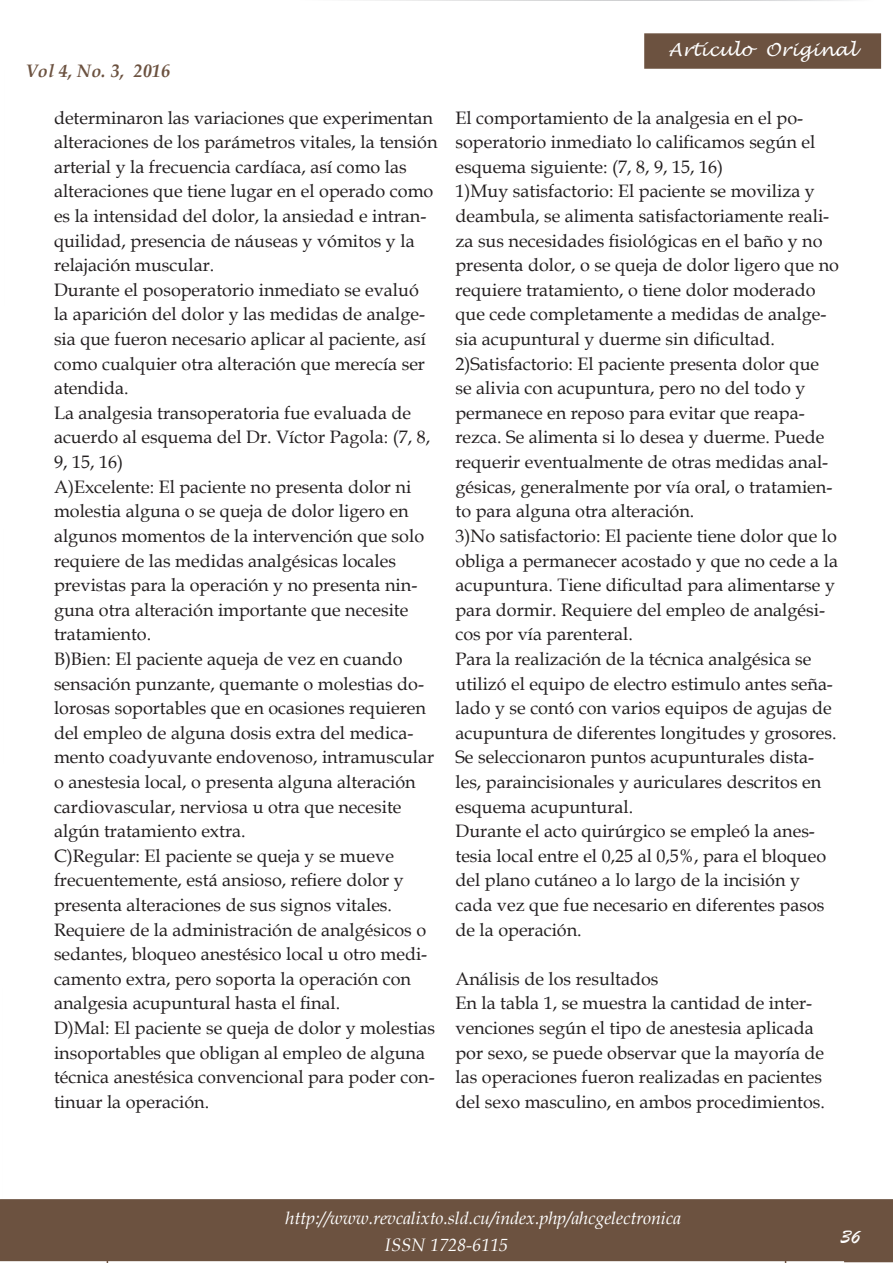
<style>
.page{position:relative;width:893px;height:1263px;background:#fff}
.page>*{position:absolute;margin:0;border:0;box-sizing:border-box;transform-origin:0 0}
.t1{font:21px "Brush Script";color:#fff}
.t2{font:18px/24.6px "Book Antiqua";color:#231f20}
.t3{font:italic 18px/27px "Book Antiqua";letter-spacing:-.005em;color:#fff}
.t4{font:italic 18px "Lucida Handwriting";letter-spacing:.01em;color:#fff}
.t5{font:italic 700 18px "Book Antiqua";letter-spacing:.01em;color:#6c5240}
</style>
<div class="page">
<div style="left:0;top:1199px;width:893px;height:62px;background:#6c5240;border:2px solid #6c5240"></div>
<svg style="left:107px;top:1258px;width:679px;height:5px"></svg>
<svg style="left:844px;top:1199px;width:49px;height:63px"></svg>
<div style="left:644px;top:33px;width:237px;height:36px;background:#6c5240;border:2px solid #6c5240"></div>
<div style="left:840px;top:1229px;width:49px;height:31px;background:#6c5240"></div>
<p class="t5" style="left:26px;top:58px;width:146px">Vol 4, No. 3, 2016</p>
<p class="t2" style="left:54px;top:105px;width:385px">determinaron las variaciones que experimentan alteraciones de los parámetros vitales, la tensión arterial y la frecuencia cardíaca, así como las alteraciones que tiene lugar en el operado como es la intensidad del dolor, la ansiedad e intran&shy;quilidad, presencia de náuseas y vómitos y la relajación muscular.</p>
<p class="t2" style="left:54px;top:277px;width:373px">Durante el posoperatorio inmediato se evaluó la aparición del dolor y las medidas de analge&shy;sia que fueron necesario aplicar al paciente, así como cualquier otra alteración que merecía ser atendida.</p>
<p class="t2" style="left:54px;top:400px;width:378px">La analgesia transoperatoria fue evaluada de acuerdo al esquema del Dr. Víctor Pagola: (7, 8,<br>9, 15, 16)</p>
<p class="t2" style="left:54px;top:474px;width:372px">A)Excelente: El paciente no presenta dolor ni molestia alguna o se queja de dolor ligero en algunos momentos de la intervención que solo requiere de las medidas analgésicas locales previstas para la operación y no presenta nin&shy;guna otra alteración importante que necesite tratamiento.</p>
<p class="t2" style="left:54px;top:646px;width:382px">B)Bien: El paciente aqueja de vez en cuando sensación punzante, quemante o molestias do&shy;lorosas soportables que en ocasiones requieren del empleo de alguna dosis extra del medica&shy;mento coadyuvante endovenoso, intramuscular o anestesia local, o presenta alguna alteración cardiovascular, nerviosa u otra que necesite algún tratamiento extra.</p>
<p class="t2" style="left:54px;top:843px;width:375px">C)Regular: El paciente se queja y se mueve frecuentemente, está ansioso, refiere dolor y presenta alteraciones de sus signos vitales.<br>Requiere de la administración de analgésicos o sedantes, bloqueo anestésico local u otro medi&shy;camento extra, pero soporta la operación con analgesia acupuntural hasta el final.</p>
<p class="t2" style="left:54px;top:1015px;width:383px">D)Mal: El paciente se queja de dolor y molestias insoportables que obligan al empleo de alguna técnica anestésica convencional para poder con&shy;tinuar la operación.</p>
<p class="t4" style="left:668px;top:38px;width:189px">Artículo Original</p>
<p class="t2" style="left:455px;top:105px;width:361px">El comportamiento de la analgesia en el po&shy;soperatorio inmediato lo calificamos según el esquema siguiente: (7, 8, 9, 15, 16)</p>
<p class="t2" style="left:455px;top:179px;width:385px">1)Muy satisfactorio: El paciente se moviliza y deambula, se alimenta satisfactoriamente reali&shy;za sus necesidades fisiológicas en el baño y no presenta dolor, o se queja de dolor ligero que no requiere tratamiento, o tiene dolor moderado que cede completamente a medidas de analge&shy;sia acupuntural y duerme sin dificultad.</p>
<p class="t2" style="left:455px;top:351px;width:378px">2)Satisfactorio: El paciente presenta dolor que se alivia con acupuntura, pero no del todo y permanece en reposo para evitar que reapa&shy;rezca. Se alimenta si lo desea y duerme. Puede requerir eventualmente de otras medidas anal&shy;gésicas, generalmente por vía oral, o tratamien&shy;to para alguna otra alteración.</p>
<p class="t2" style="left:455px;top:523px;width:384px">3)No satisfactorio: El paciente tiene dolor que lo obliga a permanecer acostado y que no cede a la acupuntura. Tiene dificultad para alimentarse y para dormir. Requiere del empleo de analgési&shy;cos por vía parenteral.</p>
<p class="t2" style="left:455px;top:646px;width:383px">Para la realización de la técnica analgésica se utilizó el equipo de electro estimulo antes seña&shy;lado y se contó con varios equipos de agujas de acupuntura de diferentes longitudes y grosores.<br>Se seleccionaron puntos acupunturales dista&shy;les, paraincisionales y auriculares descritos en esquema acupuntural.</p>
<p class="t2" style="left:455px;top:818px;width:372px">Durante el acto quirúrgico se empleó la anes&shy;tesia local entre el 0,25 al 0,5%, para el bloqueo del plano cutáneo a lo largo de la incisión y cada vez que fue necesario en diferentes pasos de la operación.</p>
<p class="t2" style="left:455px;top:966px;width:205px">Análisis de los resultados</p>
<p class="t2" style="left:455px;top:990px;width:371px">En la tabla 1, se muestra la cantidad de inter&shy;venciones según el tipo de anestesia aplicada por sexo, se puede observar que la mayoría de las operaciones fueron realizadas en pacientes del sexo masculino, en ambos procedimientos.</p>
<p class="t3" style="left:385px;top:1204px;width:298px;text-indent:-99px">http://www.revcalixto.sld.cu/index.php/ahcgelectronica<br>ISSN 1728-6115</p>
<p class="t1" style="left:840px;top:1224px;width:21px">36</p>
<p class="t1" style="left:846px;top:1225px;width:14px">#</p>
</div>
